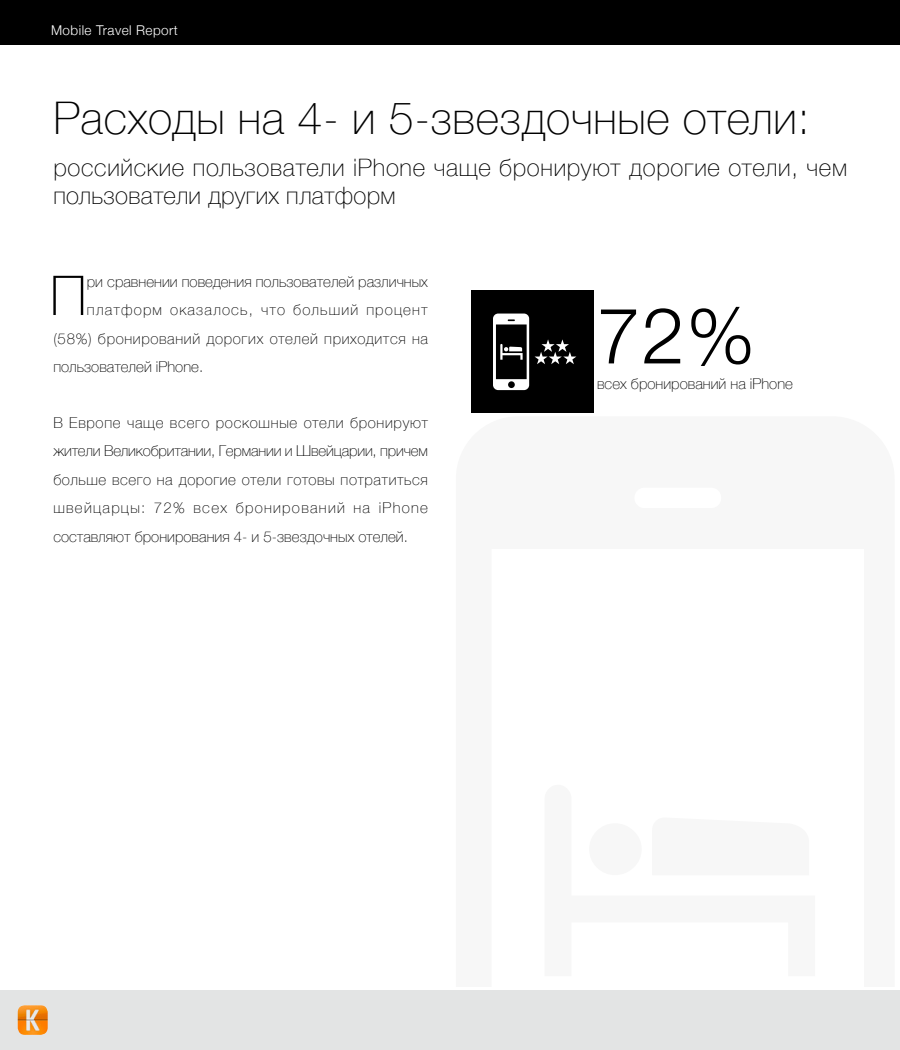
<style>
.page{position:relative;width:900px;height:1050px;background:#fff}
.page>*{position:absolute;margin:0;border:0;box-sizing:border-box;transform-origin:0 0}
.t1{font:300 78px "Helvetica Neue";color:#000}
.t2{font:100 54.9px "Helvetica Neue";color:#000}
.t3{font:100 45px "Helvetica Neue";letter-spacing:.015em;color:#000}
.t4{font:100 24px/28.5px "Helvetica Neue";letter-spacing:.03em;color:#000}
.t5{font:100 15px/28.5px "Helvetica Neue";letter-spacing:.005em;color:#000;text-align:justify}
.t6{font:100 15px "Helvetica Neue";letter-spacing:.045em;color:#000}
.t7{font:100 15px "Helvetica Neue";letter-spacing:.08em;color:#000}
.t8{font:300 13.5px "Helvetica Neue";letter-spacing:.035em;color:#fff}
</style>
<div class="page">
<div style="left:0;top:0;width:900px;height:45px;background:#000"></div>
<div style="left:0;top:990px;width:900px;height:60px;background:#e3e4e4"></div>
<img style="left:18px;top:1005px;width:30px;height:30px">
<div style="left:471px;top:291px;width:122px;height:122px;background:#000"></div>
<svg style="left:535px;top:339px;width:41px;height:25px"></svg>
<svg style="left:493px;top:314px;width:36px;height:76px"></svg>
<p class="t8" style="left:51px;top:19px;width:128px">Mobile Travel Report</p>
<h3 class="t3" style="left:53px;top:83px;width:758px">Расходы на 4- и 5-звездочные отели:</h3>
<h3 class="t4" style="left:53px;top:152px;width:795px">российские пользователи iPhone чаще бронируют дорогие отели, чем пользователи других платформ</h3>
<h2 class="t2" style="left:50px;top:254px;width:38px">П</h2>
<p class="t5" style="left:87px;top:266px;width:343px">ри сравнении поведения пользователей различных</p>
<p class="t7" style="left:87px;top:298px;width:342px">платформ оказалось, что больший процент</p>
<p class="t6" style="left:53px;top:327px;width:376px">(58%) бронирований дорогих отелей приходится на</p>
<p class="t5" style="left:53px;top:352px;width:151px">пользователей iPhone.</p>
<p class="t5" style="left:53px;top:407px;width:376px">В Европе чаще всего роскошные отели бронируют жители Великобритании, Германии и Швейцарии, причем больше всего на дорогие отели готовы потратиться швейцарцы: 72% всех бронирований на iPhone составляют бронирования 4- и 5-звездочных отелей.</p>
<h1 class="t1" style="left:597px;top:273px;width:160px">72%</h1>
<p class="t5" style="left:597px;top:369px;width:198px">всех бронирований на iPhone</p>
</div>
